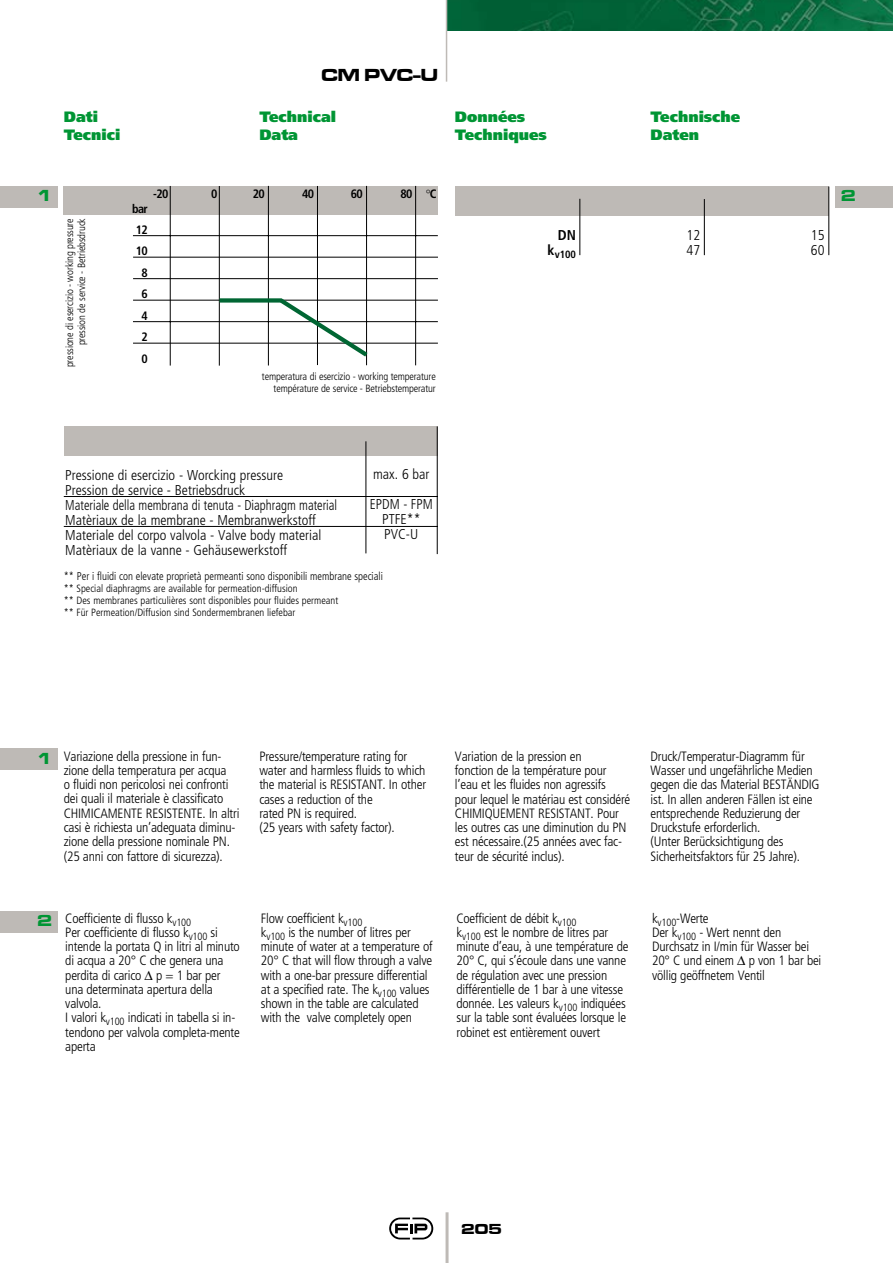
<style>
.page{position:relative;width:893px;height:1263px;background:#fff}
.page>*{position:absolute;margin:0;border:0;box-sizing:border-box;transform-origin:0 0}
.t1{font:18px "Microgramma D Bold Exte";color:#000}
.t2{font:16.5px "Microgramma D Bold Exte";color:#009534}
.t3{font:900 15px/18px "Frutiger";color:#009534}
.t4{font:15px "Microgramma D Bold Exte";color:#000}
.t5{font:300 condensed 14.25px/15px "Frutiger";color:#000}
.t6{font:700 condensed 14.25px "Frutiger";color:#000}
.t7{font:300 condensed 13.5px/14.2px "Frutiger";letter-spacing:-.015em;color:#000}
.t8{font:700 condensed 12.15px/21.5px "Frutiger";letter-spacing:-.055em;color:#000;text-align:right}
.t9{font:300 condensed 11.25px "Frutiger";color:#000;scale:.95 1}
.t10{font:300 condensed 10.5px/12px "Frutiger";color:#000;text-align:right}
.t11{font:700 condensed 10.5px "Frutiger";color:#000}
</style>
<div class="page">
<hr style="left:446px;top:1212px;width:3px;height:51px;background:#bebab6">
<svg style="left:389px;top:1217px;width:44px;height:22px"></svg>
<img style="left:447px;top:0;width:446px;height:30px">
<hr style="left:446px;top:0;width:1px;height:82px;background:#bebab6">
<div style="left:0;top:186px;width:57px;height:21px;background:#bebab6"></div>
<div style="left:0;top:749px;width:57px;height:21px;background:#bebab6"></div>
<div style="left:836px;top:186px;width:57px;height:21px;background:#bebab6"></div>
<div style="left:0;top:911px;width:57px;height:21px;background:#bebab6"></div>
<div style="left:64px;top:186px;width:374px;height:29px;background:#bebab6"></div>
<hr style="left:415px;top:186px;width:1px;height:179px;background:#000">
<hr style="left:366px;top:186px;width:1px;height:179px;background:#000">
<hr style="left:317px;top:186px;width:1px;height:179px;background:#000">
<hr style="left:268px;top:186px;width:1px;height:179px;background:#000">
<hr style="left:170px;top:186px;width:1px;height:180px;background:#000">
<hr style="left:133px;top:321px;width:305px;height:1px;background:#000">
<hr style="left:133px;top:235px;width:305px;height:1px;background:#000">
<hr style="left:219px;top:186px;width:1px;height:180px;background:#000">
<hr style="left:133px;top:257px;width:305px;height:1px;background:#000">
<hr style="left:133px;top:278px;width:305px;height:1px;background:#000">
<hr style="left:133px;top:300px;width:305px;height:1px;background:#000">
<hr style="left:133px;top:343px;width:305px;height:1px;background:#000">
<svg style="left:215px;top:296px;width:157px;height:65px"></svg>
<div style="left:455px;top:186px;width:374px;height:30px;background:#bebab6"></div>
<hr style="left:828px;top:187px;width:1px;height:68px;background:#000">
<hr style="left:579px;top:199px;width:1px;height:56px;background:#000">
<hr style="left:704px;top:199px;width:1px;height:56px;background:#000">
<div style="left:64px;top:426px;width:373px;height:30px;background:#bebab6"></div>
<hr style="left:437px;top:426px;width:1px;height:128px;background:#000">
<hr style="left:366px;top:441px;width:1px;height:112px;background:#000">
<hr style="left:64px;top:496px;width:374px;height:1px;background:#000">
<hr style="left:64px;top:526px;width:374px;height:1px;background:#000">
<h1 class="t1" style="left:322px;top:63px;width:118px">CM PVC-U</h1>
<p class="t3" style="left:64px;top:108px;width:58px">Dati<br>Tecnici</p>
<p class="t3" style="left:259px;top:108px;width:78px">Technical<br>Data</p>
<p class="t3" style="left:455px;top:108px;width:93px">Données<br>Techniques</p>
<p class="t3" style="left:651px;top:108px;width:91px">Technische<br>Daten</p>
<p class="t2" style="left:37px;top:184px;width:16px">1</p>
<p class="t10" style="left:64px;top:367px;width:150px;rotate:-90deg">pressione di esercizio - working pressure pression de service - Betriebsdruck</p>
<p class="t8" style="left:153px;top:183px;width:17px">-20</p>
<p class="t8" style="left:211px;top:183px;width:8px">0</p>
<p class="t8" style="left:253px;top:183px;width:13px">20</p>
<p class="t8" style="left:302px;top:183px;width:13px">40</p>
<p class="t8" style="left:351px;top:183px;width:13px">60</p>
<p class="t8" style="left:401px;top:183px;width:13px">80</p>
<p class="t8" style="left:430px;top:183px;width:8px">C</p>
<p class="t8" style="left:132px;top:198px;width:17px">bar<br>12<br>10<br>8<br>6<br>4<br>2<br>0</p>
<p class="t10" style="left:262px;top:370px;width:175px">temperatura di esercizio - working temperature température de service - Betriebstemperatur</p>
<p class="t6" style="left:558px;top:227px;width:20px">DN</p>
<p class="t11" style="left:547px;top:248px;width:30px"><sup>k</sup>v100</p>
<p class="t5" style="left:687px;top:228px;width:15px">12<br>47</p>
<p class="t5" style="left:370px;top:459px;width:64px;line-height:30px">max. 6 bar<br>EPDM - FPM</p>
<p class="t5" style="left:382px;top:512px;width:40px">PTFE**<br>PVC-U</p>
<p class="t5" style="left:65px;top:467px;width:273px">Pressione di esercizio - Worcking pressure<br>Pression de service - Betriebsdruck<br>Materiale della membrana di tenuta - Diaphragm material Matèriaux de la membrane - Membranwerkstoff Materiale del corpo valvola - Valve body material Matèriaux de la vanne - Gehäusewerkstoff</p>
<p class="t9" style="left:64px;top:570px;width:337px">** Per i fluidi con elevate proprietà permeanti sono disponibili membrane speciali</p>
<p class="t10" style="left:64px;top:582px;width:276px;text-align:left">** Special diaphragms are available for permeation-diffusion<br>** Des membranes particulières sont disponibles pour fluides permeant ** Für Permeation/Diffusion sind Sondermembranen liefebar</p>
<p class="t5" style="left:811px;top:227px;width:15px">15<br>60</p>
<p class="t2" style="left:841px;top:184px;width:16px">2</p>
<p class="t2" style="left:37px;top:747px;width:16px">1</p>
<p class="t7" style="left:64px;top:749px;width:177px">Variazione della pressione in fun&shy;zione della temperatura per acqua<br>o fluidi non pericolosi nei confronti dei quali il materiale è classificato CHIMICAMENTE RESISTENTE. In altri casi è richiesta un’adeguata diminu&shy;zione della pressione nominale PN. (25 anni con fattore di sicurezza).</p>
<p class="t7" style="left:259px;top:749px;width:168px">Pressure/temperature rating for water and harmless fluids to which the material is RESISTANT. In other cases a reduction of the<br>rated PN is required.<br>(25 years with safety factor).</p>
<p class="t7" style="left:455px;top:749px;width:177px">Variation de la pression en<br>fonction de la température pour l’eau et les fluides non agressifs pour lequel le matériau est considéré<br>CHIMIQUEMENT RESISTANT. Pour les outres cas une diminution du PN est nécessaire.(25 années avec fac&shy;teur de sécurité inclus).</p>
<p class="t7" style="left:651px;top:749px;width:170px">Druck/Temperatur-Diagramm für<br>Wasser und ungefährliche Medien gegen die das Material BESTÄNDIG ist. In allen anderen Fällen ist eine entsprechende Reduzierung der<br>Druckstufe erforderlich.<br>(Unter Berücksichtigung des<br>Sicherheitsfaktors für 25 Jahre).</p>
<p class="t2" style="left:37px;top:909px;width:16px">2</p>
<p class="t7" style="left:65px;top:911px;width:176px">Coefficiente di flusso k<sub>v100<br></sub>Per coefficiente di flusso k<sub>v100</sub> si intende la portata Q in litri al minuto di acqua a 20° C che genera una perdita di carico ∆ p = 1 bar per una determinata apertura della valvola.<br>I valori k<sub>v100</sub> indicati in tabella si in&shy;tendono per valvola completa-mente aperta</p>
<p class="t7" style="left:261px;top:911px;width:173px">Flow coefficient k<sub>v100<br></sub>k<sub>v100</sub> is the number of litres per minute of water at a temperature of<br>20° C that will flow through a valve with a one-bar pressure differential at a specified rate. The k<sub>v100</sub> values shown in the table are calculated with the valve completely open</p>
<p class="t7" style="left:456px;top:911px;width:174px">Coefficient de débit k<sub>v100<br></sub>k<sub>v100</sub> est le nombre de litres par minute d’eau, à une température de 20° C, qui s’écoule dans une vanne de régulation avec une pression différentielle de 1 bar à une vitesse donnée. Les valeurs k<sub>v100</sub> indiquées sur la table sont évaluées lorsque le robinet est entièrement ouvert</p>
<p class="t7" style="left:652px;top:911px;width:171px">k<sub>v100</sub>-Werte<br>Der k<sub>v100</sub> - Wert nennt den<br>Durchsatz in I/min für Wasser bei<br>20° C und einem ∆ p von 1 bar bei völlig geöffnetem Ventil</p>
<p class="t4" style="left:461px;top:1218px;width:42px">205</p>
</div>
